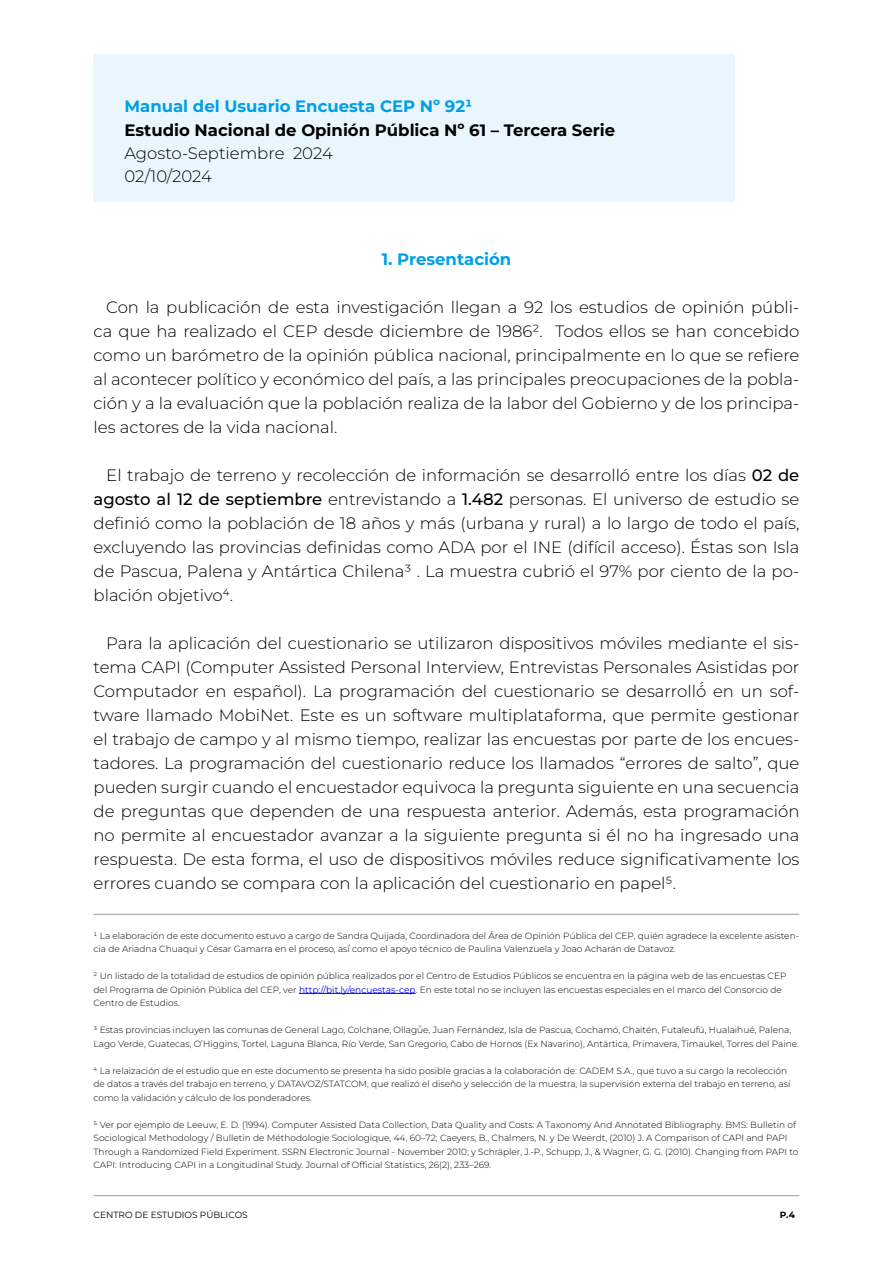
<style>
.page{position:relative;width:893px;height:1263px;background:#fff}
.page>*{position:absolute;margin:0;border:0;box-sizing:border-box;transform-origin:0 0}
.t1{font:300 16.5px/24px "Montserrat";color:#000;text-align:justify}
.t2{font:700 16.5px "Montserrat";color:#000}
.t3{font:700 16.5px "Montserrat";color:#009fe3}
.t4{font:300 9px/13.5px "Montserrat";color:#000}
.t5{font:9px "Montserrat";color:#000}
.t6{font:700 9px "Montserrat";color:#000}
.s1{font-weight:500}
.s2{font-weight:400;color:#00f}
</style>
<div class="page">
<hr style="left:94px;top:1195px;width:705px;height:1px;background:#9d9d9c">
<div style="left:94px;top:54px;width:641px;height:148px;background:#eaf6fe"></div>
<hr style="left:299px;top:993px;width:117px;height:1px;background:#00f">
<hr style="left:94px;top:914px;width:705px;height:1px;background:#9d9d9c">
<h1 class="t3" style="left:124px;top:95px;width:349px">Manual del Usuario Encuesta CEP Nº 92¹</h1>
<h1 class="t2" style="left:124px;top:119px;width:492px">Estudio Nacional de Opinión Pública Nº 61 – Tercera Serie</h1>
<h1 class="t1" style="left:124px;top:141px;width:210px;line-height:23.4px">Agosto-Septiembre 2024<br>02/10/2024</h1>
<h1 class="t3" style="left:382px;top:248px;width:131px">1. Presentación</h1>
<p class="t1" style="left:94px;top:294px;width:707px;text-indent:13px">Con la publicación de esta investigación llegan a 92 los estudios de opinión públi&shy;ca que ha realizado el CEP desde diciembre de 1986². Todos ellos se han concebido como un barómetro de la opinión pública nacional, principalmente en lo que se refiere al acontecer político y económico del país, a las principales preocupaciones de la pobla&shy;ción y a la evaluación que la población realiza de la labor del Gobierno y de los principa&shy;les actores de la vida nacional.</p>
<p class="t1" style="left:94px;top:462px;width:707px;text-indent:13px">El trabajo de terreno y recolección de información se desarrolló entre los días <span class="s1">02 de agosto al 12 de septiembre</span> entrevistando a <span class="s1">1.482</span> personas. El universo de estudio se definió como la población de 18 años y más (urbana y rural) a lo largo de todo el país, excluyendo las provincias definidas como ADA por el INE (difícil acceso). Éstas son Isla de Pascua, Palena y Antártica Chilena³ . La muestra cubrió el 97% por ciento de la po&shy;blación objetivo⁴.</p>
<p class="t1" style="left:94px;top:631px;width:707px;text-indent:13px">Para la aplicación del cuestionario se utilizaron dispositivos móviles mediante el sis&shy;tema CAPI (Computer Assisted Personal Interview, Entrevistas Personales Asistidas por Computador en español). La programación del cuestionario se desarrolló́ en un sof&shy;tware llamado MobiNet. Este es un software multiplataforma, que permite gestionar el trabajo de campo y al mismo tiempo, realizar las encuestas por parte de los encues&shy;tadores. La programación del cuestionario reduce los llamados “errores de salto”, que pueden surgir cuando el encuestador equivoca la pregunta siguiente en una secuencia de preguntas que dependen de una respuesta anterior. Además, esta programación no permite al encuestador avanzar a la siguiente pregunta si él no ha ingresado una respuesta. De esta forma, el uso de dispositivos móviles reduce significativamente los errores cuando se compara con la aplicación del cuestionario en papel⁵.</p>
<p class="t4" style="left:94px;top:928px;width:707px">¹ La elaboración de este documento estuvo a cargo de Sandra Quijada, Coordinadora del Área de Opinión Pública del CEP, quién agradece la excelente asisten&shy;cia de Ariadna Chuaqui y César Gamarra en el proceso, así́ como el apoyo técnico de Paulina Valenzuela y Joao Acharán de Datavoz.</p>
<p class="t4" style="left:94px;top:969px;width:694px">² Un listado de la totalidad de estudios de opinión pública realizados por el Centro de Estudios Públicos se encuentra en la página web de las encuestas CEP del Programa de Opinión Pública del CEP, ver <span class="s2">http://bit.ly/encuestas-cep</span>. En este total no se incluyen las encuestas especiales en el marco del Consorcio de<br>Centro de Estudios.</p>
<p class="t4" style="left:94px;top:1023px;width:707px">³ Estas provincias incluyen las comunas de General Lago, Colchane, Ollagü̈ e, Juan Fernández, Isla de Pascua, Cochamó, Chaitén, Futaleufú, Hualaihué, Palena,<br>Lago Verde, Guatecas, O’Higgins, Tortel, Laguna Blanca, Río Verde, San Gregorio, Cabo de Hornos (Ex Navarino), Antártica, Primavera, Timaukel, Torres del Paine.</p>
<p class="t4" style="left:94px;top:1063px;width:698px">⁴ La relaización de el estudio que en este documento se presenta ha sido posible gracias a la colaboración de: CADEM S.A., que tuvo a su cargo la recolección de datos a través del trabajo en terreno, y DATAVOZ/STATCOM, que realizó el diseño y selección de la muestra, la supervisión externa del trabajo en terreno, así como la validación y cálculo de los ponderadores.</p>
<p class="t4" style="left:94px;top:1117px;width:706px">⁵ Ver por ejemplo de Leeuw, E. D. (1994). Computer Assisted Data Collection, Data Quality and Costs: A Taxonomy And Annotated Bibliography. BMS: Bulletin of Sociological Methodology / Bulletin de Méthodologie Sociologique, 44, 60–72; Caeyers, B., Chalmers, N. y De Weerdt, (2010) J. A Comparison of CAPI and PAPI Through a Randomized Field Experiment. SSRN Electronic Journal - November 2010; y Schräpler, J.-P., Schupp, J., &amp; Wagner, G. G. (2010). Changing from PAPI to CAPI: Introducing CAPI in a Longitudinal Study. Journal of Official Statistics, 26(2), 233–269.</p>
<p class="t5" style="left:94px;top:1208px;width:156px">CENTRO DE ESTUDIOS PÚBLICOS</p>
<p class="t6" style="left:780px;top:1208px;width:16px">P.4</p>
</div>
